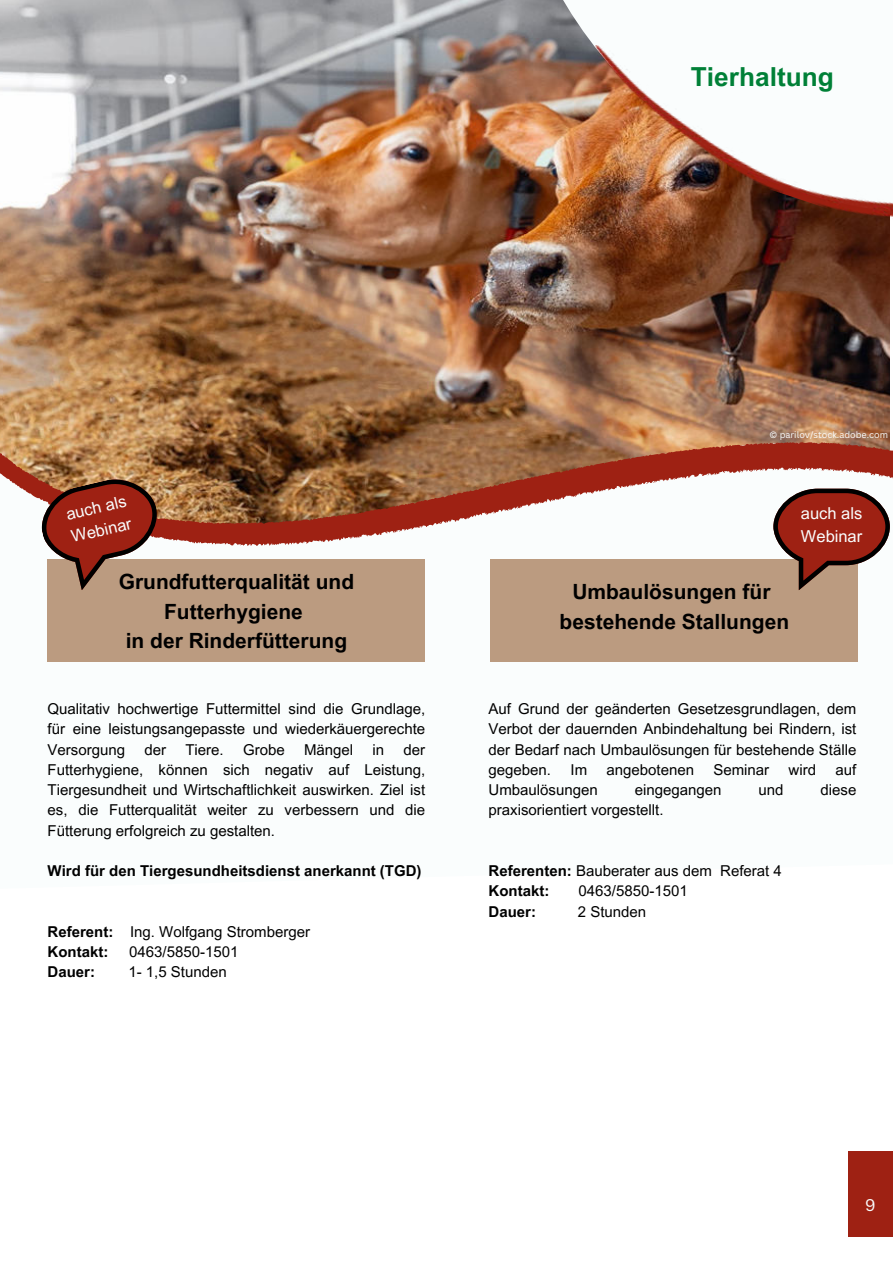
<style>
.page{position:relative;width:893px;height:1264px;background:#fff}
.page>*{position:absolute;margin:0;border:0;box-sizing:border-box;transform-origin:0 0}
.t1{font:700 26.25px "Arial MT Pro";color:#008037}
.t2{font:700 21px/29.2px "Arial MT Pro";color:#000;text-align:center}
.t3{font:16.5px/22.5px "Arial MT Pro";color:#fafdfd}
.t4{font:16.5px "Canva Sans";color:#fafdfd}
.t5{font:15px/20.2px "Arial MT Pro";color:#000;text-align:justify}
.t6{font:700 15px "Arial MT Pro";color:#000}
.t7{font:9px "Canva Sans";color:#fafdfd}
.s1{font-weight:700}
</style>
<div class="page">
<img style="left:0;top:0;width:504px;height:216px">
<img style="left:504px;top:0;width:90px;height:216px">
<img style="left:0;top:216px;width:892px;height:446px">
<div style="left:48px;top:559px;width:377px;height:102px;background:#bb9b80"></div>
<svg style="left:38px;top:475px;width:122px;height:87px;background:#994434"></svg>
<div style="left:848px;top:1151px;width:44px;height:86px;background:#9e2113"></div>
<div style="left:490px;top:559px;width:368px;height:102px;background:#bb9b80"></div>
<svg style="left:773px;top:488px;width:116px;height:77px"></svg>
<img style="left:569px;top:45px;width:323px;height:202px">
<h1 class="t1" style="left:691px;top:62px;width:144px">Tierhaltung</h1>
<p class="t3" style="left:64px;top:504px;width:63px;rotate:-13deg">auch als<br>Webinar</p>
<h2 class="t2" style="left:119px;top:568px;width:237px">Grundfutterqualität und<br>Futterhygiene<br>in der Rinderfütterung</h2>
<p class="t5" style="left:48px;top:699px;width:379px">Qualitativ hochwertige Futtermittel sind die Grundlage, für eine leistungsangepasste und wiederkäuergerechte Versorgung</p>
<p class="t5" style="left:144px;top:740px;width:23px">der</p>
<p class="t5" style="left:185px;top:740px;width:40px">Tiere.</p>
<p class="t5" style="left:243px;top:740px;width:43px">Grobe</p>
<p class="t5" style="left:304px;top:740px;width:51px">Mängel</p>
<p class="t5" style="left:372px;top:740px;width:13px">in</p>
<p class="t5" style="left:48px;top:740px;width:379px;text-indent:356px">der Futterhygiene, können sich negativ auf Leistung, Tiergesundheit und Wirtschaftlichkeit auswirken. Ziel ist es, die Futterqualität weiter zu verbessern und die Fütterung erfolgreich zu gestalten.</p>
<p class="t6" style="left:48px;top:862px;width:375px">Wird für den Tiergesundheitsdienst anerkannt (TGD)</p>
<p class="t5" style="left:48px;top:922px;width:264px"><span class="s1">Referent:</span> Ing. Wolfgang Stromberger<br><span class="s1">Kontakt:</span></p>
<p class="t5" style="left:129px;top:942px;width:111px">0463/5850-1501</p>
<p class="t6" style="left:48px;top:963px;width:49px">Dauer:</p>
<p class="t5" style="left:128px;top:962px;width:100px">1- 1,5 Stunden</p>
<p class="t7" style="left:769px;top:429px;width:120px">© parilov/stock.adobe.com</p>
<p class="t3" style="left:800px;top:503px;width:63px">auch als<br>Webinar</p>
<h2 class="t2" style="left:559px;top:578px;width:231px">Umbaulösungen für bestehende Stallungen</h2>
<p class="t5" style="left:488px;top:699px;width:369px">Auf Grund der geänderten Gesetzesgrundlagen, dem Verbot der dauernden Anbindehaltung bei Rindern, ist der Bedarf nach Umbaulösungen für bestehende Ställe gegeben.</p>
<p class="t5" style="left:570px;top:760px;width:18px">Im</p>
<p class="t5" style="left:606px;top:760px;width:89px">angebotenen</p>
<p class="t5" style="left:713px;top:760px;width:57px">Seminar</p>
<p class="t5" style="left:788px;top:760px;width:29px">wird</p>
<p class="t5" style="left:835px;top:760px;width:22px">auf</p>
<p class="t5" style="left:488px;top:780px;width:111px">Umbaulösungen</p>
<p class="t5" style="left:634px;top:780px;width:88px">eingegangen</p>
<p class="t5" style="left:758px;top:780px;width:26px">und</p>
<p class="t5" style="left:820px;top:780px;width:37px">diese</p>
<p class="t5" style="left:488px;top:800px;width:176px">praxisorientiert vorgestellt.</p>
<p class="t5" style="left:488px;top:861px;width:295px"><span class="s1">Referenten:</span> Bauberater aus dem Referat 4<br><span class="s1">Kontakt:</span></p>
<p class="t5" style="left:578px;top:881px;width:111px">0463/5850-1501</p>
<p class="t6" style="left:488px;top:902px;width:49px">Dauer:</p>
<p class="t5" style="left:577px;top:902px;width:70px">2 Stunden</p>
<p class="t4" style="left:865px;top:1195px;width:12px">9</p>
</div>
